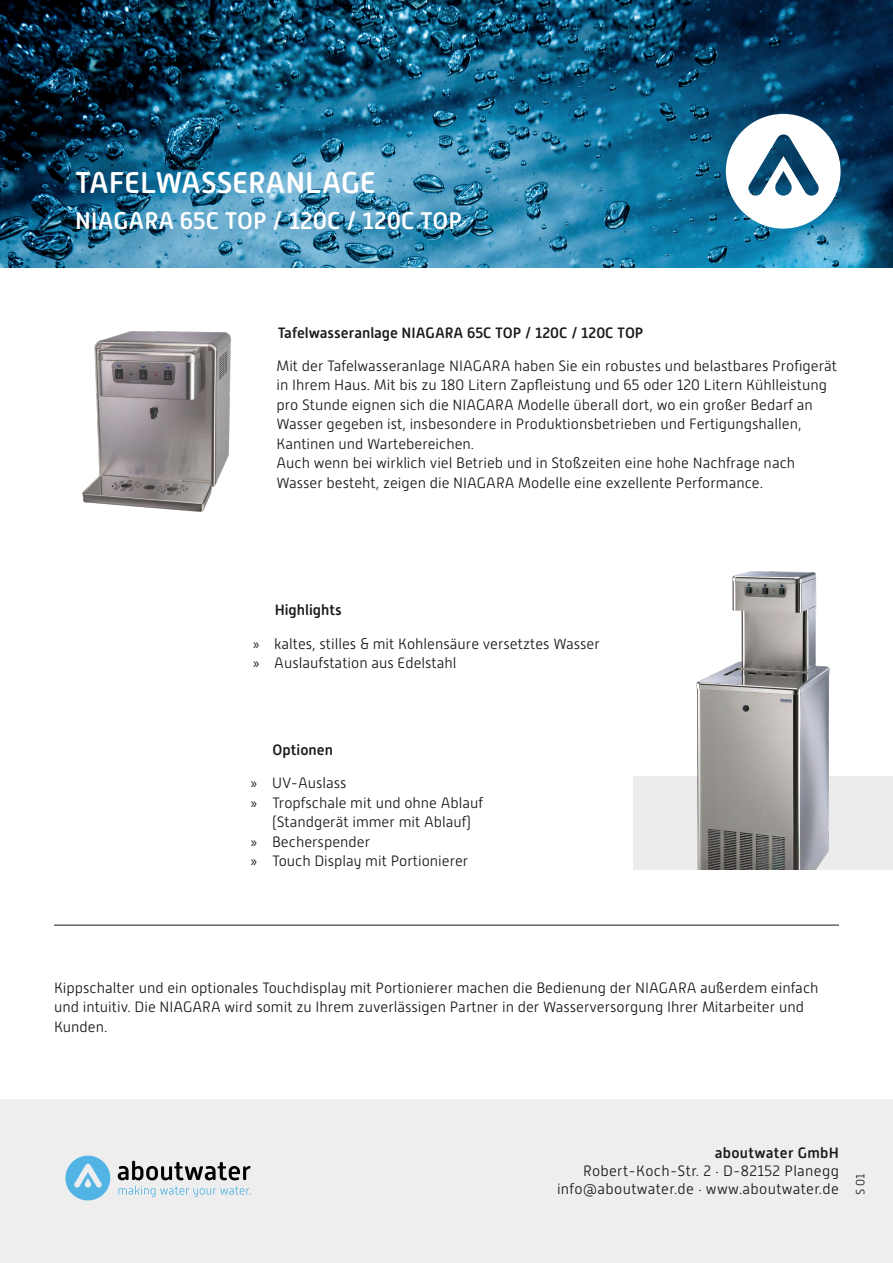
<style>
.page{position:relative;width:893px;height:1263px;background:#fff}
.page>*{position:absolute;margin:0;border:0;box-sizing:border-box;transform-origin:0 0}
.t1{font:500 30px "Alwyn New Rounded";color:#fff}
.t2{font:500 24px "Alwyn New Rounded";color:#fff}
.t3{font:300 15px/19.5px "Alwyn New Rounded";color:#1a1a18}
.t4{font:300 15px/18px "Alwyn New Rounded";letter-spacing:.02em;color:#1a1a18;text-align:right}
.t5{font:500 15px "Alwyn New Rounded";color:#1a1a18}
.t6{font:500 15px "Alwyn New Rounded";letter-spacing:.02em;color:#1a1a18}
.t7{font:300 12px "Alwyn New Rounded";color:#1a1a18}
.s1{font-family:"Myriad Pro";font-weight:400}
</style>
<div class="page">
<div style="left:0;top:1099px;width:893px;height:164px;background:#eee"></div>
<img style="left:0;top:0;width:893px;height:268px">
<svg style="left:726px;top:114px;width:115px;height:115px"></svg>
<div style="left:634px;top:776px;width:259px;height:94px;background:#ececec"></div>
<img style="left:696px;top:571px;width:134px;height:298px">
<hr style="left:54px;top:925px;width:785px;height:1px;background:#1a1a18">
<svg style="left:65px;top:1156px;width:45px;height:44px"></svg>
<svg style="left:118px;top:1161px;width:133px;height:19px"></svg>
<svg style="left:118px;top:1186px;width:133px;height:11px"></svg>
<img style="left:82px;top:331px;width:149px;height:181px">
<h1 class="t1" style="left:75px;top:165px;width:302px">TAFELWASSERANLAGE</h1>
<h2 class="t2" style="left:75px;top:207px;width:388px">NIAGARA 65C TOP / 120C / 120C TOP</h2>
<p class="t5" style="left:278px;top:324px;width:367px">Tafelwasseranlage NIAGARA 65C TOP / 120C / 120C TOP</p>
<p class="t3" style="left:276px;top:356px;width:562px">Mit der Tafelwasseranlage NIAGARA haben Sie ein robustes und belastbares Profigerät in Ihrem Haus. Mit bis zu 180 Litern Zapfleistung und 65 oder 120 Litern Kühlleistung pro Stunde eignen sich die NIAGARA Modelle überall dort, wo ein großer Bedarf an Wasser gegeben ist, insbesondere in Produktionsbetrieben und Fertigungshallen, Kantinen und Wartebereichen.<br>Auch wenn bei wirklich viel Betrieb und in Stoßzeiten eine hohe Nachfrage nach Wasser besteht, zeigen die NIAGARA Modelle eine exzellente Performance.</p>
<p class="t5" style="left:275px;top:601px;width:68px">Highlights</p>
<p class="t3" style="left:253px;top:634px;width:348px"><span class="s1">»</span> kaltes, stilles &amp; mit Kohlensäure versetztes Wasser <span class="s1">»</span> Auslaufstation aus Edelstahl</p>
<p class="t5" style="left:273px;top:741px;width:62px">Optionen</p>
<p class="t3" style="left:251px;top:773px;width:97px"><span class="s1">»</span> UV-Auslass</p>
<p class="t3" style="left:251px;top:793px;width:234px"><span class="s1">»</span> Tropfschale mit und ohne Ablauf</p>
<p class="t3" style="left:272px;top:812px;width:200px">(Standgerät immer mit Ablauf)</p>
<p class="t3" style="left:251px;top:832px;width:121px"><span class="s1">»</span> Becherspender</p>
<p class="t3" style="left:251px;top:851px;width:219px"><span class="s1">»</span> Touch Display mit Portionierer</p>
<p class="t3" style="left:54px;top:978px;width:766px">Kippschalter und ein optionales Touchdisplay mit Portionierer machen die Bedienung der NIAGARA außerdem einfach und intuitiv. Die NIAGARA wird somit zu Ihrem zuverlässigen Partner in der Wasserversorgung Ihrer Mitarbeiter und<br>Kunden.</p>
<p class="t6" style="left:715px;top:1144px;width:126px">aboutwater GmbH</p>
<p class="t4" style="left:557px;top:1162px;width:283px">Robert-Koch-Str. 2 . D-82152 Planegg info@aboutwater.de . www.aboutwater.de</p>
<p class="t7" style="left:854px;top:1195px;width:23px;rotate:-90deg">S 01</p>
</div>
